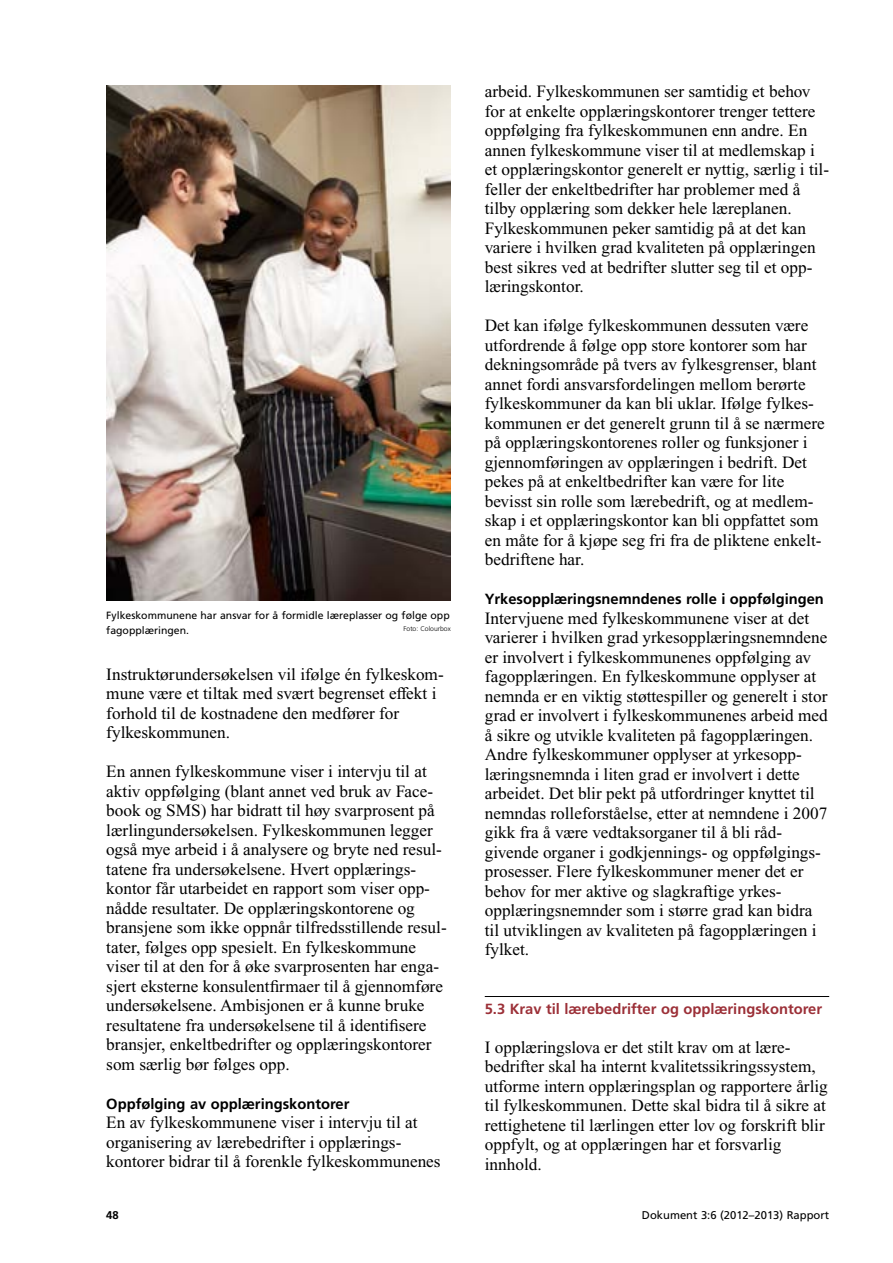
<style>
.page{position:relative;width:893px;height:1263px;background:#fff}
.page>*{position:absolute;margin:0;border:0;box-sizing:border-box;transform-origin:0 0}
.Brødtekst{font:17.25px/19.5px "Times New Roman PS Std";color:#000}
.M-tit_bold_nivå_5{font:700 14.7px "Frutiger LT Std";color:#000}
.t1{font:700 14.7px "Frutiger LT Std";color:#9c3038}
.t2{font:11.25px "Frutiger LT Std";color:#000}
.t3{font:700 11.25px "Frutiger LT Std";color:#000}
.t4{font:10.5px/15.3px "Frutiger LT Std";color:#000}
.t5{font:300 6.9px "Frutiger LT Std";color:#000}
</style>
<div class="page">
<hr style="left:485px;top:996px;width:344px;height:1px;background:#000">
<img style="left:106px;top:85px;width:345px;height:515px">
<p class="t4" style="left:106px;top:607px;width:345px">Fylkeskommunene har ansvar for å formidle læreplasser og følge opp fagopplæringen.</p>
<p class="t5" style="left:403px;top:624px;width:49px">Foto: Colourbox</p>
<p class="Brødtekst" style="left:106px;top:664px;width:339px">Instruktørundersøkelsen vil ifølge én fylkeskom&shy;mune være et tiltak med svært begrenset effekt i forhold til de kostnadene den medfører for fylkeskommunen.</p>
<p class="Brødtekst" style="left:106px;top:762px;width:342px">En annen fylkeskommune viser i intervju til at aktiv oppfølging (blant annet ved bruk av Face&shy;book og SMS) har bidratt til høy svarprosent på lærlingundersøkelsen. Fylkeskommunen legger også mye arbeid i å analysere og bryte ned resul&shy;tatene fra undersøkelsene. Hvert opplærings&shy;kontor får utarbeidet en rapport som viser opp&shy;nådde resultater. De opplæringskontorene og bransjene som ikke oppnår tilfredsstillende resul&shy;tater, følges opp spesielt. En fylkeskommune viser til at den for å øke svarprosenten har enga&shy;sjert eksterne konsulentfirmaer til å gjennomføre undersøkelsene. Ambisjonen er å kunne bruke resultatene fra undersøkelsene til å identifisere bransjer, enkeltbedrifter og opplæringskontorer som særlig bør følges opp.</p>
<h5 class="M-tit_bold_nivå_5" style="left:106px;top:1095px;width:245px">Oppfølging av opplæringskontorer</h5>
<p class="Brødtekst" style="left:106px;top:1113px;width:336px">En av fylkeskommunene viser i intervju til at organisering av lærebedrifter i opplærings&shy;kontorer bidrar til å forenkle fylkeskommunenes</p>
<p class="Brødtekst" style="left:485px;top:82px;width:346px">arbeid. Fylkeskommunen ser samtidig et behov for at enkelte opplæringskontorer trenger tettere oppfølging fra fylkeskommunen enn andre. En annen fylkeskommune viser til at medlemskap i et opplæringskontor generelt er nyttig, særlig i til&shy;feller der enkeltbedrifter har problemer med å tilby opplæring som dekker hele læreplanen.<br>Fylkeskommunen peker samtidig på at det kan variere i hvilken grad kvaliteten på opplæringen best sikres ved at bedrifter slutter seg til et opp&shy;læringskontor.</p>
<p class="Brødtekst" style="left:485px;top:316px;width:342px">Det kan ifølge fylkeskommunen dessuten være utfordrende å følge opp store kontorer som har dekningsområde på tvers av fylkesgrenser, blant annet fordi ansvarsfordelingen mellom berørte fylkeskommuner da kan bli uklar. Ifølge fylkes&shy;kommunen er det generelt grunn til å se nærmere på opplæringskontorenes roller og funksjoner i gjennomføringen av opplæringen i bedrift. Det pekes på at enkeltbedrifter kan være for lite bevisst sin rolle som lærebedrift, og at medlem&shy;skap i et opplæringskontor kan bli oppfattet som en måte for å kjøpe seg fri fra de pliktene enkelt&shy;bedriftene har.</p>
<h5 class="M-tit_bold_nivå_5" style="left:485px;top:590px;width:341px">Yrkesopplæringsnemndenes rolle i oppfølgingen</h5>
<p class="Brødtekst" style="left:485px;top:608px;width:345px">Intervjuene med fylkeskommunene viser at det varierer i hvilken grad yrkesopplæringsnemndene er involvert i fylkeskommunenes oppfølging av fagopplæringen. En fylkeskommune opplyser at nemnda er en viktig støttespiller og generelt i stor grad er involvert i fylkeskommunenes arbeid med å sikre og utvikle kvaliteten på fagopplæringen.<br>Andre fylkeskommuner opplyser at yrkesopp&shy;læringsnemnda i liten grad er involvert i dette arbeidet. Det blir pekt på utfordringer knyttet til nemndas rolleforståelse, etter at nemndene i 2007 gikk fra å være vedtaksorganer til å bli råd&shy;givende organer i godkjennings- og oppfølgings&shy;prosesser. Flere fylkeskommuner mener det er behov for mer aktive og slagkraftige yrkes&shy;opplæringsnemnder som i større grad kan bidra til utviklingen av kvaliteten på fagopplæringen i fylket.</p>
<p class="t1" style="left:485px;top:1000px;width:339px">5.3 Krav til lærebedrifter og opplæringskontorer</p>
<p class="Brødtekst" style="left:485px;top:1037px;width:345px">I opplæringslova er det stilt krav om at lære&shy;bedrifter skal ha internt kvalitetssikringssystem, utforme intern opplæringsplan og rapportere årlig til fylkeskommunen. Dette skal bidra til å sikre at rettighetene til lærlingen etter lov og forskrift blir oppfylt, og at opplæringen har et forsvarlig innhold.</p>
<p class="t3" style="left:106px;top:1209px;width:14px">48</p>
<p class="t2" style="left:642px;top:1209px;width:189px">Dokument 3:6 (2012–2013) Rapport</p>
</div>
